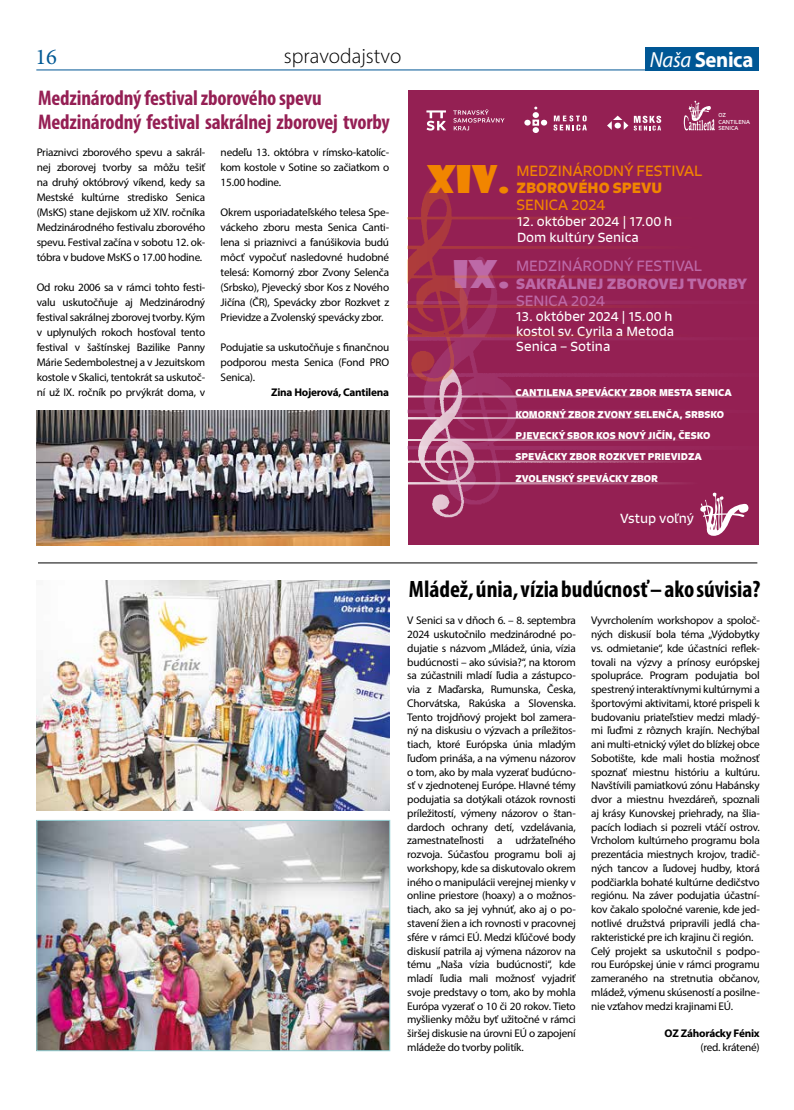
<style>
.page{position:relative;width:794px;height:1110px;background:#fff}
.page>*{position:absolute;margin:0;border:0;box-sizing:border-box;transform-origin:0 0}
.t1{font:37.25px "Showcard Gothic";color:#f18500;scale:1.08 1}
.t2{font:37.25px "Showcard Gothic";color:#bd69a7;scale:1.08 1}
.t3{font:700 condensed 23.75px "Myriad Pro";color:#000}
.t4{font:22.5px "Minion Pro";color:#005995}
.t5{font:700 21.88px "Myriad Pro";letter-spacing:-.02em;color:#fff;scale:.95 1}
.t6{font:700 condensed 21.25px/23.8px "Myriad Pro";letter-spacing:-.01em;color:#951f54}
.t7{font:300 21.25px "Myriad Pro";color:#000}
.t8{font:14.25px "Signo";color:#f18500;scale:1.08 1}
.t9{font:14.25px "Signo";color:#bd69a7;scale:1.08 1}
.t10{font:700 14.25px "Signo";color:#bd69a7;scale:1.08 1}
.t11{font:700 14.25px "Signo";color:#f18500;scale:1.08 1}
.t12{font:12.62px/15.2px "Signo";color:#fff;scale:1.08 1}
.t13{font:11.12px/13.8px "Myriad Pro";letter-spacing:-.02em;color:#000;text-align:justify}
.t14{font:700 11.12px "Myriad Pro";letter-spacing:-.02em;color:#000}
.t15{font:700 9.5px "Signo";color:#fff;scale:1.08 1}
.t16{font:5.5px/6.6px "Signo";color:#fff;scale:1.08 1}
.s1{font-weight:400;font-style:italic}
</style>
<div class="page">
<hr style="left:36px;top:70px;width:722px;height:1px;background:#005695">
<div style="left:645px;top:47px;width:113px;height:23px;background:#005795"></div>
<div style="left:408px;top:90px;width:350px;height:454px;background:#942053"></div>
<div style="left:532px;top:112px;width:7px;height:6px;background:#fff;border-radius:50%"></div>
<svg style="left:524px;top:119px;width:23px;height:7px"></svg>
<div style="left:532px;top:127px;width:7px;height:6px;background:#fff;border-radius:50%"></div>
<svg style="left:553px;top:115px;width:34px;height:15px"></svg>
<svg style="left:607px;top:116px;width:21px;height:14px"></svg>
<svg style="left:634px;top:116px;width:27px;height:14px"></svg>
<svg style="left:453px;top:109px;width:51px;height:21px"></svg>
<svg style="left:426px;top:110px;width:20px;height:20px"></svg>
<svg style="left:683px;top:101px;width:32px;height:30px"></svg>
<img style="left:408px;top:398px;width:275px;height:120px">
<img style="left:408px;top:181px;width:275px;height:217px">
<svg style="left:700px;top:492px;width:49px;height:44px"></svg>
<hr style="left:38px;top:562px;width:719px;height:1px;background:#000">
<img style="left:36px;top:580px;width:353px;height:230px">
<img style="left:36px;top:410px;width:354px;height:135px">
<img style="left:39px;top:822px;width:349px;height:226px">
<div style="left:37px;top:820px;width:353px;height:230px;border:1px solid #96d2d7"></div>
<h3 class="t4" style="left:35px;top:42px;width:23px">16</h3>
<h3 class="t7" style="left:284px;top:43px;width:119px">spravodajstvo</h3>
<h3 class="t5" style="left:650px;top:45px;width:110px"><span class="s1">Naša</span> Senica</h3>
<h3 class="t6" style="left:38px;top:86px;width:353px">Medzinárodný festival zborového spevu<br>Medzinárodný festival sakrálnej zborovej tvorby</h3>
<p class="t13" style="left:37px;top:144px;width:170px;line-height:15px">Priaznivci zborového spevu a sakrál&shy;nej zborovej tvorby sa môžu tešiť na druhý októbrový víkend, kedy sa Mestské kultúrne stredisko Senica (MsKS) stane dejiskom už XIV. ročníka Medzinárodného festivalu zborového spevu. Festival začína v sobotu 12. ok&shy;tóbra v budove MsKS o 17.00 hodine.</p>
<p class="t13" style="left:37px;top:279px;width:170px;line-height:15px">Od roku 2006 sa v rámci tohto festi&shy;valu uskutočňuje aj Medzinárodný festival sakrálnej zborovej tvorby. Kým v uplynulých rokoch hosťoval tento festival v šaštínskej Bazilike Panny Márie Sedembolestnej a v Jezuitskom kostole v Skalici, tentokrát sa uskutoč&shy;ní už IX. ročník po prvýkrát doma, v</p>
<p class="t13" style="left:221px;top:144px;width:170px;line-height:15px">nedeľu 13. októbra v rímsko-katolíc&shy;kom kostole v Sotine so začiatkom o 15.00 hodine.</p>
<p class="t13" style="left:221px;top:204px;width:170px;line-height:15px">Okrem usporiadateľského telesa Spe&shy;váckeho zboru mesta Senica Canti&shy;lena si priaznivci a fanúšikovia budú môcť vypočuť nasledovné hudobné telesá: Komorný zbor Zvony Selenča (Srbsko), Pjevecký sbor Kos z Nového Jičína (ČR), Spevácky zbor Rozkvet z Prievidze a Zvolenský spevácky zbor.</p>
<p class="t13" style="left:221px;top:339px;width:170px;line-height:15px">Podujatie sa uskutočňuje s finančnou podporou mesta Senica (Fond PRO Senica).</p>
<p class="t14" style="left:271px;top:385px;width:120px">Zina Hojerová, Cantilena</p>
<h1 class="t1" style="left:427px;top:155px;width:78px">XIV.</h1>
<p class="t8" style="left:516px;top:161px;width:174px">MEDZINÁRODNÝ FESTIVAL</p>
<p class="t11" style="left:516px;top:178px;width:137px">ZBOROVÉHO SPEVU</p>
<p class="t8" style="left:516px;top:196px;width:84px">SENICA 2024</p>
<p class="t12" style="left:517px;top:214px;width:145px">12. október 2024 | 17.00 h<br>Dom kultúry Senica</p>
<p class="t16" style="left:718px;top:112px;width:31px">OZ<br>CANTILENA<br>SENICA</p>
<h1 class="t2" style="left:453px;top:250px;width:54px">IX.</h1>
<p class="t9" style="left:516px;top:257px;width:174px">MEDZINÁRODNÝ FESTIVAL</p>
<p class="t10" style="left:516px;top:274px;width:216px">SAKRÁLNEJ ZBOROVEJ TVORBY</p>
<p class="t9" style="left:516px;top:291px;width:84px">SENICA 2024</p>
<p class="t12" style="left:516px;top:308px;width:148px">13. október 2024 | 15.00 h kostol sv. Cyrila a Metoda<br>Senica – Sotina</p>
<p class="t15" style="left:515px;top:386px;width:202px">CANTILENA SPEVÁCKY ZBOR MESTA SENICA</p>
<p class="t15" style="left:515px;top:408px;width:195px">KOMORNÝ ZBOR ZVONY SELENČA, SRBSKO</p>
<p class="t15" style="left:515px;top:429px;width:182px">PJEVECKÝ SBOR KOS NOVÝ JIČÍN, ČESKO</p>
<p class="t15" style="left:515px;top:450px;width:174px">SPEVÁCKY ZBOR ROZKVET PRIEVIDZA</p>
<p class="t15" style="left:515px;top:472px;width:133px">ZVOLENSKÝ SPEVÁCKY ZBOR</p>
<p class="t12" style="left:620px;top:510px;width:70px">Vstup voľný</p>
<h2 class="t3" style="left:409px;top:574px;width:353px">Mládež, únia, vízia budúcnosť – ako súvisia?</h2>
<p class="t13" style="left:407px;top:613px;width:170px">V Senici sa v dňoch 6. – 8. septembra 2024 uskutočnilo medzinárodné po&shy;dujatie s názvom „Mládež, únia, vízia budúcnosti – ako súvisia?“, na ktorom sa zúčastnili mladí ľudia a zástupco&shy;via z Maďarska, Rumunska, Česka, Chorvátska, Rakúska a Slovenska.<br>Tento trojdňový projekt bol zamera&shy;ný na diskusiu o výzvach a príležitos&shy;tiach, ktoré Európska únia mladým ľuďom prináša, a na výmenu názorov o tom, ako by mala vyzerať budúcno&shy;sť v zjednotenej Európe. Hlavné témy podujatia sa dotýkali otázok rovnosti príležitostí, výmeny názorov o štan&shy;dardoch ochrany detí, vzdelávania, zamestnateľnosti a udržateľného rozvoja. Súčasťou programu boli aj workshopy, kde sa diskutovalo okrem iného o manipulácii verejnej mienky v online priestore (hoaxy) a o možnos&shy;tiach, ako sa jej vyhnúť, ako aj o po&shy;stavení žien a ich rovnosti v pracovnej sfére v rámci EÚ. Medzi kľúčové body diskusií patrila aj výmena názorov na tému „Naša vízia budúcnosti“, kde mladí ľudia mali možnosť vyjadriť svoje predstavy o tom, ako by mohla Európa vyzerať o 10 či 20 rokov. Tieto myšlienky môžu byť užitočné v rámci širšej diskusie na úrovni EÚ o zapojení mládeže do tvorby politík.</p>
<p class="t13" style="left:591px;top:613px;width:170px;text-align:left">Vyvrcholením workshopov a spoloč&shy;ných diskusií bola téma „Výdobytky vs. odmietanie“, kde účastníci reflek&shy;tovali na výzvy a prínosy európskej spolupráce. Program podujatia bol spestrený interaktívnymi kultúrnymi a športovými aktivitami, ktoré prispeli k budovaniu priateľstiev medzi mladý&shy;mi ľuďmi z rôznych krajín. Nechýbal ani multi-etnický výlet do blízkej obce Sobotište, kde mali hostia možnosť spoznať miestnu históriu a kultúru.<br>Navštívili pamiatkovú zónu Habánsky dvor a miestnu hvezdáreň, spoznali aj krásy Kunovskej priehrady, na šlia&shy;pacích lodiach si pozreli vtáčí ostrov.<br>Vrcholom kultúrneho programu bola prezentácia miestnych krojov, tradič&shy;ných tancov a ľudovej hudby, ktorá podčiarkla bohaté kultúrne dedičstvo regiónu. Na záver podujatia účastní&shy;kov čakalo spoločné varenie, kde jed&shy;notlivé družstvá pripravili jedlá cha&shy;rakteristické pre ich krajinu či región.<br>Celý projekt sa uskutočnil s podpo&shy;rou Európskej únie v rámci programu zameraného na stretnutia občanov, mládež, výmenu skúseností a posilne&shy;nie vzťahov medzi krajinami EÚ.</p>
<p class="t14" style="left:664px;top:1025px;width:97px">OZ Záhorácky Fénix</p>
<p class="t13" style="left:700px;top:1039px;width:61px">(red. krátené)</p>
</div>
